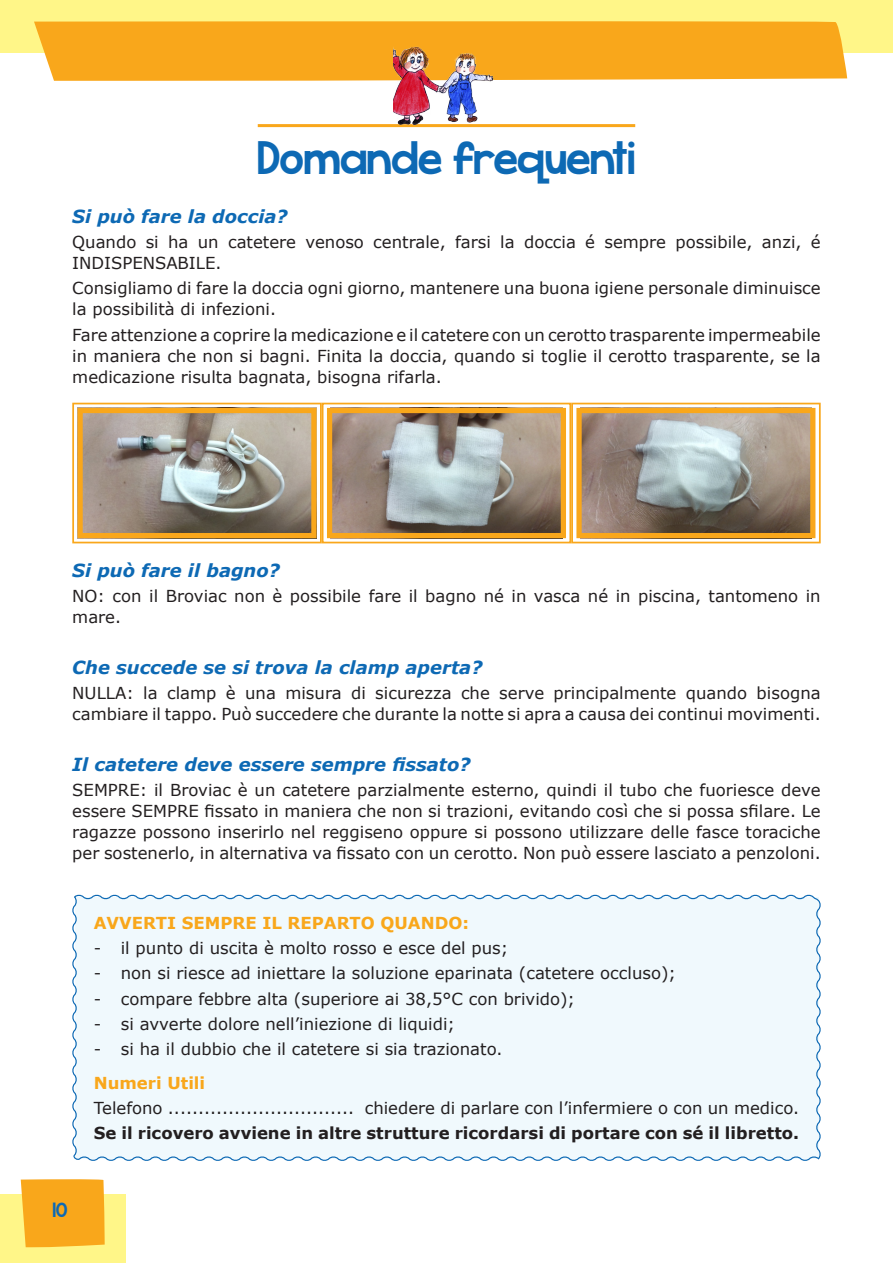
<style>
.page{position:relative;width:893px;height:1263px;background:#fff}
.page>*{position:absolute;margin:0;border:0;box-sizing:border-box;transform-origin:0 0}
.t1{font:48px "KG Whatthe Teacher Wants";color:#0d69b4}
.t2{font:21px "KG Whatthe Teacher Wants";color:#0d69b4}
.t3{font:italic 700 18px "Verdana";color:#0d69b4}
.t4{font:16.5px/21px "Verdana";color:#231f20}
.t5{font:700 16.5px "Verdana";color:#231f20}
.t6{font:700 16.5px "Verdana";color:#f9a71b}
</style>
<div class="page">
<div style="left:0;top:0;width:893px;height:52px;background:#fff688"></div>
<div style="left:0;top:1195px;width:125px;height:68px;background:#fff688"></div>
<div style="left:34px;top:21px;width:813px;height:60px;background:#f9a71b"></div>
<svg style="left:21px;top:1179px;width:84px;height:68px;background:#f9ab21"></svg>
<hr style="left:258px;top:124px;width:377px;height:3px;background:#f9a71b">
<img style="left:394px;top:45px;width:99px;height:79px">
<svg style="left:72px;top:402px;width:749px;height:142px;background:#ac9e89"></svg>
<div style="left:576px;top:408px;width:239px;height:130px;border:5px solid #f9a71b"></div>
<div style="left:72px;top:894px;width:749px;height:267px;background:#f0f9fd"></div>
<h1 class="t1" style="left:258px;top:128px;width:379px">Domande frequenti</h1>
<p class="t3" style="left:72px;top:204px;width:217px">Si può fare la doccia?</p>
<p class="t4" style="left:72px;top:232px;width:750px">Quando si ha un catetere venoso centrale, farsi la doccia é sempre possibile, anzi, é<br>INDISPENSABILE.</p>
<p class="t4" style="left:72px;top:278px;width:750px">Consigliamo di fare la doccia ogni giorno, mantenere una buona igiene personale diminuisce la possibilità di infezioni.</p>
<p class="t4" style="left:72px;top:324px;width:750px;text-align:justify">Fare attenzione a coprire la medicazione e il catetere con un cerotto trasparente impermeabile in maniera che non si bagni. Finita la doccia, quando si toglie il cerotto trasparente, se la medicazione risulta bagnata, bisogna rifarla.</p>
<p class="t3" style="left:72px;top:558px;width:209px">Si può fare il bagno?</p>
<p class="t4" style="left:72px;top:586px;width:750px">NO: con il Broviac non è possibile fare il bagno né in vasca né in piscina, tantomeno in mare.</p>
<p class="t3" style="left:72px;top:655px;width:412px">Che succede se si trova la clamp aperta?</p>
<p class="t4" style="left:72px;top:682px;width:750px">NULLA: la clamp è una misura di sicurezza che serve principalmente quando bisogna cambiare il tappo. Può succedere che durante la notte si apra a causa dei continui movimenti.</p>
<p class="t3" style="left:72px;top:751px;width:400px">Il catetere deve essere sempre fissato?</p>
<p class="t4" style="left:72px;top:779px;width:750px;text-align:justify">SEMPRE: il Broviac è un catetere parzialmente esterno, quindi il tubo che fuoriesce deve essere SEMPRE fissato in maniera che non si trazioni, evitando così che si possa sfilare. Le ragazze possono inserirlo nel reggiseno oppure si possono utilizzare delle fasce toraciche per sostenerlo, in alternativa va fissato con un cerotto. Non può essere lasciato a penzoloni.</p>
<p class="t2" style="left:53px;top:1197px;width:16px">10</p>
<p class="t6" style="left:94px;top:911px;width:377px">AVVERTI SEMPRE IL REPARTO QUANDO:</p>
<p class="t4" style="left:94px;top:937px;width:416px">- il punto di uscita è molto rosso e esce del pus;</p>
<p class="t4" style="left:94px;top:963px;width:584px">- non si riesce ad iniettare la soluzione eparinata (catetere occluso);</p>
<p class="t4" style="left:94px;top:988px;width:483px">- compare febbre alta (superiore ai 38,5°C con brivido);</p>
<p class="t4" style="left:94px;top:1013px;width:363px">- si avverte dolore nell’iniezione di liquidi;</p>
<p class="t4" style="left:94px;top:1038px;width:410px">- si ha il dubbio che il catetere si sia trazionato.</p>
<p class="t6" style="left:94px;top:1071px;width:113px">Numeri Utili</p>
<p class="t4" style="left:94px;top:1097px;width:707px">Telefono ............................... chiedere di parlare con l’infermiere o con un medico.</p>
<p class="t5" style="left:94px;top:1122px;width:707px">Se il ricovero avviene in altre strutture ricordarsi di portare con sé il libretto.</p>
</div>
